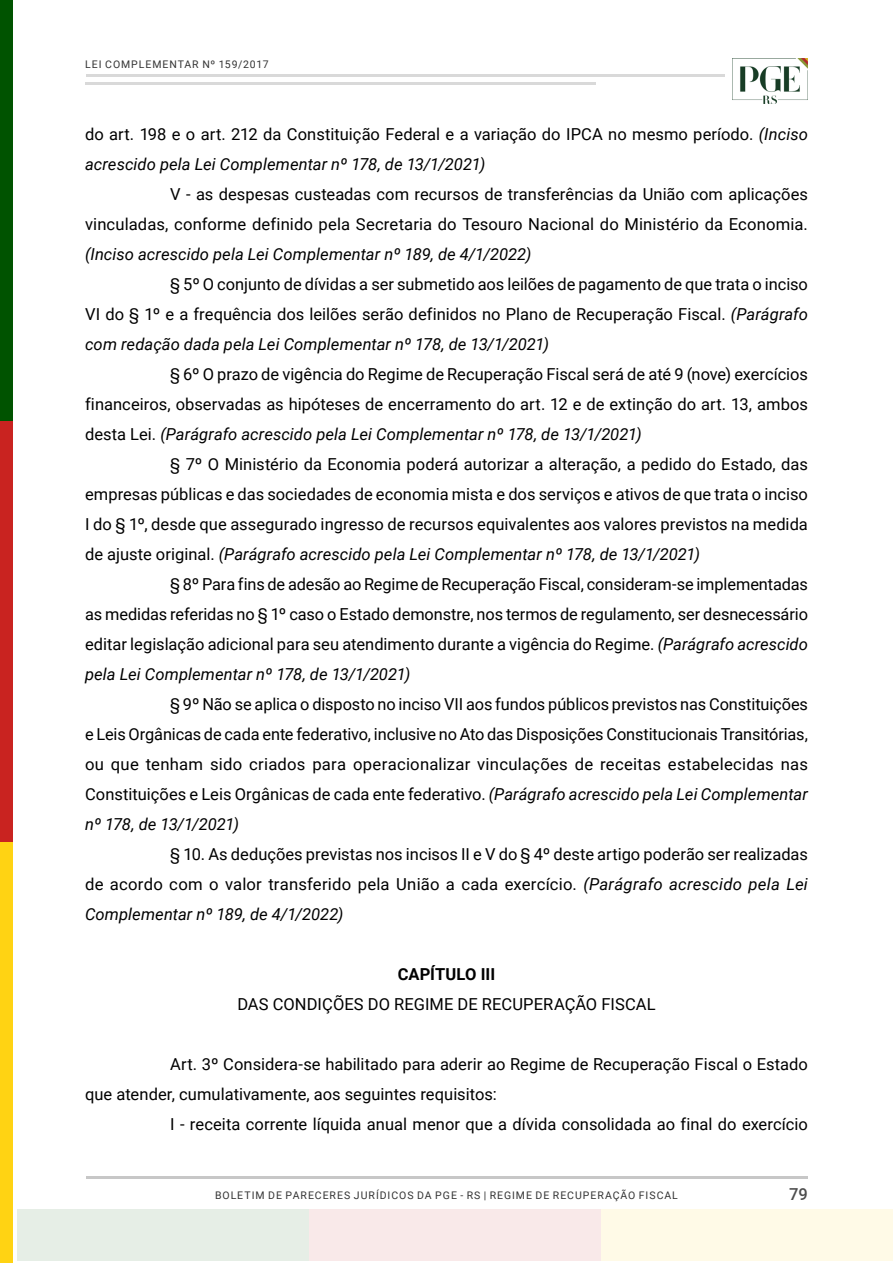
<style>
.page{position:relative;width:893px;height:1263px;background:#fff}
.page>*{position:absolute;margin:0;border:0;box-sizing:border-box;transform-origin:0 0}
.t1{font:16.5px/30px "Roboto";color:#000;text-align:justify}
.t2{font:italic 16.5px "Roboto";color:#000}
.t3{font:700 16.5px "Roboto";letter-spacing:.005em;color:#000}
.t4{font:500 16.5px "Roboto";color:#4d4d4d}
.t5{font:10.5px "Roboto";letter-spacing:.09em;color:#333}
.s1{font-style:italic}
.s2{font-style:normal}
</style>
<div class="page">
<img style="left:732px;top:59px;width:76px;height:45px">
<div style="left:0;top:0;width:13px;height:421px;background:#005300"></div>
<div style="left:0;top:421px;width:13px;height:421px;background:#c92320"></div>
<div style="left:0;top:842px;width:13px;height:421px;background:#ffd313"></div>
<div style="left:17px;top:1210px;width:292px;height:51px;background:#e6eee6"></div>
<div style="left:309px;top:1210px;width:292px;height:51px;background:#f9e9e9"></div>
<div style="left:601px;top:1210px;width:292px;height:51px;background:#fffae7"></div>
<hr style="left:86px;top:1176px;width:721px;height:2px;background:#000">
<hr style="left:86px;top:74px;width:638px;height:3px;background:#000">
<hr style="left:86px;top:83px;width:510px;height:2px;background:#000">
<p class="t5" style="left:85px;top:57px;width:185px">LEI COMPLEMENTAR Nº 159/2017</p>
<p class="t1" style="left:85px;top:118px;width:724px">do art. 198 e o art. 212 da Constituição Federal e a variação do IPCA no mesmo período. <span class="s1">(Inciso acrescido pela Lei Complementar nº 178, de 13/1/2021)</span></p>
<p class="t1" style="left:85px;top:178px;width:724px;text-align:right">V - as despesas custeadas com recursos de transferências da União com aplicações vinculadas, conforme definido pela Secretaria do Tesouro Nacional do Ministério da Economia.</p>
<p class="t2" style="left:85px;top:243px;width:448px">(Inciso acrescido pela Lei Complementar nº 189, de 4/1/2022)</p>
<p class="t1" style="left:85px;top:268px;width:724px;text-indent:85px">§ 5º O conjunto de dívidas a ser submetido aos leilões de pagamento de que trata o inciso VI do § 1º e a frequência dos leilões serão definidos no Plano de Recuperação Fiscal. <span class="s1">(Parágrafo com redação dada pela Lei Complementar nº 178, de 13/1/2021)</span></p>
<p class="t1" style="left:170px;top:358px;width:639px">§ 6º O prazo de vigência do Regime de Recuperação Fiscal será de até 9 (nove) exercícios</p>
<p class="t1" style="left:85px;top:388px;width:724px">financeiros, observadas as hipóteses de encerramento do art. 12 e de extinção do art. 13, ambos</p>
<p class="t2" style="left:85px;top:423px;width:558px"><span class="s2">desta Lei.</span> (Parágrafo acrescido pela Lei Complementar nº 178, de 13/1/2021)</p>
<p class="t1" style="left:170px;top:448px;width:639px">§ 7º O Ministério da Economia poderá autorizar a alteração, a pedido do Estado, das</p>
<p class="t1" style="left:85px;top:478px;width:724px">empresas públicas e das sociedades de economia mista e dos serviços e ativos de que trata o inciso</p>
<p class="t1" style="left:85px;top:508px;width:724px">I do § 1º, desde que assegurado ingresso de recursos equivalentes aos valores previstos na medida</p>
<p class="t2" style="left:85px;top:543px;width:617px"><span class="s2">de ajuste original.</span> (Parágrafo acrescido pela Lei Complementar nº 178, de 13/1/2021)</p>
<p class="t1" style="left:170px;top:568px;width:639px">§ 8º Para fins de adesão ao Regime de Recuperação Fiscal, consideram-se implementadas</p>
<p class="t1" style="left:85px;top:598px;width:724px">as medidas referidas no § 1º caso o Estado demonstre, nos termos de regulamento, ser desnecessário</p>
<p class="t1" style="left:85px;top:628px;width:724px">editar legislação adicional para seu atendimento durante a vigência do Regime. <span class="s1">(Parágrafo acrescido</span></p>
<p class="t2" style="left:85px;top:663px;width:327px">pela Lei Complementar nº 178, de 13/1/2021)</p>
<p class="t1" style="left:85px;top:688px;width:724px;text-indent:85px">§ 9º Não se aplica o disposto no inciso VII aos fundos públicos previstos nas Constituições e Leis Orgânicas de cada ente federativo, inclusive no Ato das Disposições Constitucionais Transitórias, ou que tenham sido criados para operacionalizar vinculações de receitas estabelecidas nas Constituições e Leis Orgânicas de cada ente federativo. <span class="s1">(Parágrafo acrescido pela Lei Complementar nº 178, de 13/1/2021)</span></p>
<p class="t1" style="left:85px;top:838px;width:724px;text-indent:85px">§ 10. As deduções previstas nos incisos II e V do § 4º deste artigo poderão ser realizadas de acordo com o valor transferido pela União a cada exercício. <span class="s1">(Parágrafo acrescido pela Lei Complementar nº 189, de 4/1/2022)</span></p>
<p class="t3" style="left:398px;top:963px;width:99px">CAPÍTULO III</p>
<p class="t1" style="left:237px;top:988px;width:420px">DAS CONDIÇÕES DO REGIME DE RECUPERAÇÃO FISCAL</p>
<p class="t1" style="left:170px;top:1048px;width:639px">Art. 3º Considera-se habilitado para aderir ao Regime de Recuperação Fiscal o Estado</p>
<p class="t1" style="left:85px;top:1078px;width:413px">que atender, cumulativamente, aos seguintes requisitos:</p>
<p class="t1" style="left:170px;top:1108px;width:639px">I - receita corrente líquida anual menor que a dívida consolidada ao final do exercício</p>
<p class="t5" style="left:215px;top:1188px;width:464px">BOLETIM DE PARECERES JURÍDICOS DA PGE - RS | REGIME DE RECUPERAÇÃO FISCAL</p>
<p class="t4" style="left:789px;top:1183px;width:20px">79</p>
</div>
